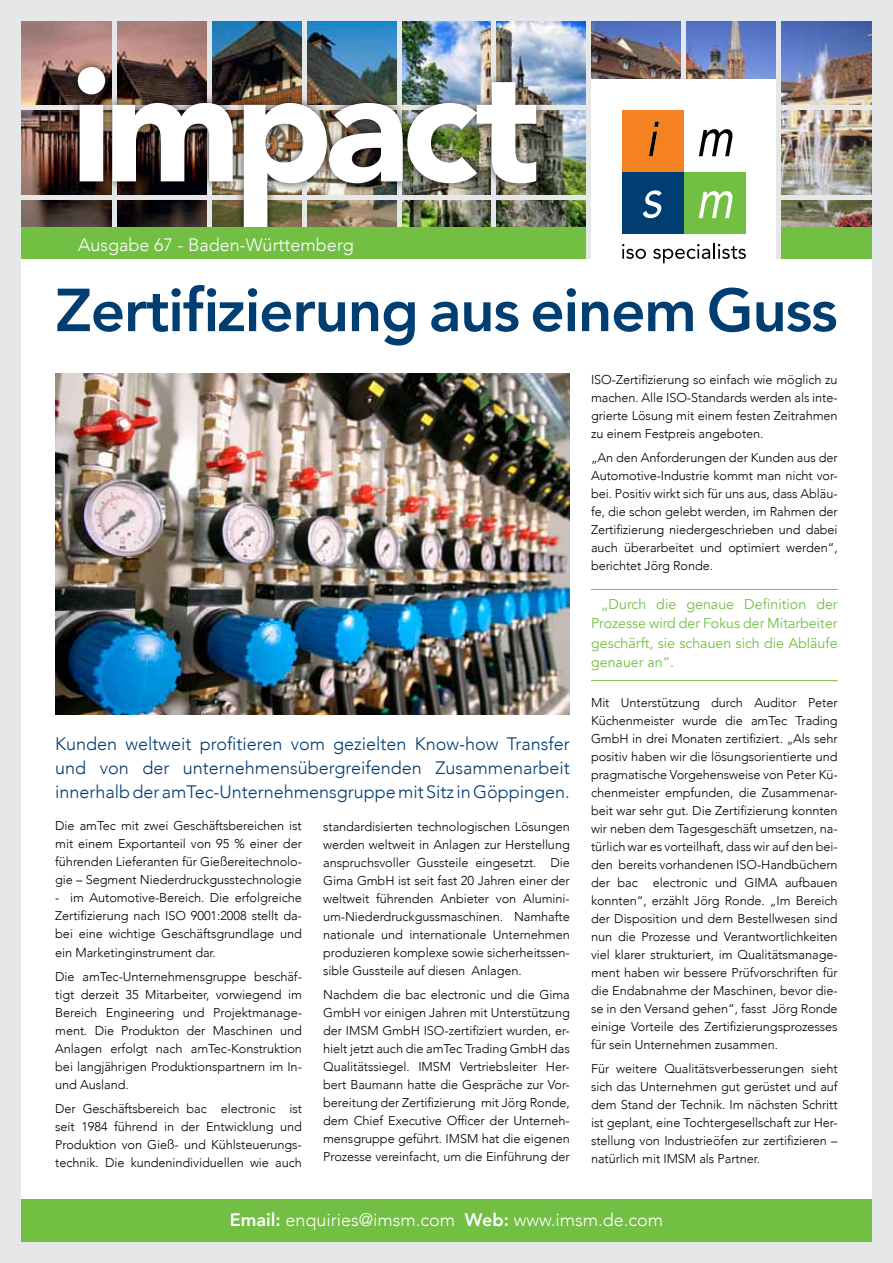
<style>
.page{position:relative;width:893px;height:1263px;background:#e6e7e8}
.page>*{position:absolute;margin:0;border:0;box-sizing:border-box;transform-origin:0 0}
.t1{font:800 60px "Avenir LT Com";letter-spacing:-.02em;color:#003d71}
.t2{font:300 18px/24px "Avenir LT Com";color:#003d71;text-align:justify}
.t3{font:300 18px "Avenir LT Com";color:#fff}
.t4{font:14.25px/19.5px "Avenir LT Com";color:#72bf44;text-align:justify}
.t5{font:300 12.75px/18px "Avenir LT Com";letter-spacing:-.005em;color:#000;text-align:justify}
.s1{font-weight:800}
</style>
<div class="page">
<div style="left:21px;top:21px;width:851px;height:1221px;background:#fff"></div>
<img style="left:21px;top:21px;width:186px;height:206px">
<img style="left:211px;top:21px;width:186px;height:37px">
<img style="left:401px;top:21px;width:186px;height:206px">
<img style="left:591px;top:21px;width:281px;height:206px">
<hr style="left:21px;top:105px;width:851px;height:4px;background:#e6e7e8">
<div style="left:21px;top:195px;width:851px;height:5px;background:#e6e7e8"></div>
<hr style="left:112px;top:19px;width:4px;height:216px;background:#e6e7e8">
<hr style="left:207px;top:19px;width:4px;height:216px;background:#e6e7e8">
<hr style="left:397px;top:19px;width:4px;height:216px;background:#e6e7e8">
<hr style="left:302px;top:19px;width:4px;height:216px;background:#e6e7e8">
<hr style="left:492px;top:19px;width:4px;height:216px;background:#e6e7e8">
<hr style="left:682px;top:19px;width:4px;height:216px;background:#e6e7e8">
<div style="left:68px;top:58px;width:478px;height:183px;background:#000;opacity:.75"></div>
<img style="left:78px;top:67px;width:458px;height:160px">
<div style="left:21px;top:227px;width:851px;height:32px;background:#72bf44"></div>
<hr style="left:587px;top:19px;width:4px;height:240px;background:#e6e7e8">
<div style="left:591px;top:79px;width:186px;height:211px;background:#fff"></div>
<div style="left:622px;top:172px;width:62px;height:62px;background:#003d71"></div>
<div style="left:684px;top:172px;width:62px;height:62px;background:#72bf44"></div>
<div style="left:622px;top:110px;width:62px;height:62px;background:#f58220"></div>
<svg style="left:699px;top:129px;width:34px;height:27px"></svg>
<svg style="left:699px;top:191px;width:34px;height:27px"></svg>
<svg style="left:643px;top:190px;width:19px;height:28px"></svg>
<svg style="left:649px;top:122px;width:10px;height:34px"></svg>
<svg style="left:622px;top:244px;width:24px;height:15px"></svg>
<svg style="left:653px;top:243px;width:93px;height:20px"></svg>
<hr style="left:777px;top:19px;width:4px;height:240px;background:#e6e7e8">
<hr style="left:591px;top:589px;width:247px;height:1px;background:#72bf44">
<hr style="left:591px;top:680px;width:247px;height:1px;background:#72bf44">
<img style="left:55px;top:374px;width:515px;height:340px">
<div style="left:21px;top:1199px;width:851px;height:43px;background:#72bf44"></div>
<h2 class="t3" style="left:78px;top:234px;width:277px">Ausgabe 67 - Baden-Württemberg</h2>
<h1 class="t1" style="left:55px;top:275px;width:784px">Zertifizierung aus einem Guss</h1>
<h2 class="t2" style="left:55px;top:732px;width:516px">Kunden weltweit profitieren vom gezielten Know-how Transfer und von der unternehmensübergreifenden Zusammenarbeit innerhalb der amTec-Unternehmensgruppe mit Sitz in Göppingen.</h2>
<p class="t5" style="left:55px;top:817px;width:248px">Die amTec mit zwei Geschäftsbereichen ist mit einem Exportanteil von 95 % einer der führenden Lieferanten für Gießereitechnolo&shy;gie – Segment Niederdruckgusstechnologie</p>
<p class="t5" style="left:55px;top:889px;width:248px">- im Automotive-Bereich. Die erfolgreiche Zertifizierung nach ISO 9001:2008 stellt da&shy;bei eine wichtige Geschäftsgrundlage und ein Marketinginstrument dar.</p>
<p class="t5" style="left:55px;top:967px;width:248px">Die amTec-Unternehmensgruppe beschäf&shy;tigt derzeit 35 Mitarbeiter, vorwiegend im Bereich Engineering und Projektmanage&shy;ment. Die Produkton der Maschinen und Anlagen erfolgt nach amTec-Konstruktion bei langjährigen Produktionspartnern im In&shy;und Ausland.</p>
<p class="t5" style="left:55px;top:1100px;width:248px">Der Geschäftsbereich bac electronic ist seit 1984 führend in der Entwicklung und Produktion von Gieß- und Kühlsteuerungs&shy;technik. Die kundenindividuellen wie auch</p>
<p class="t5" style="left:323px;top:817px;width:248px">standardisierten technologischen Lösungen werden weltweit in Anlagen zur Herstellung anspruchsvoller Gussteile eingesetzt. Die Gima GmbH ist seit fast 20 Jahren einer der weltweit führenden Anbieter von Alumini&shy;um-Niederdruckgussmaschinen. Namhafte nationale und internationale Unternehmen produzieren komplexe sowie sicherheitssen&shy;sible Gussteile auf diesen Anlagen.</p>
<p class="t5" style="left:323px;top:985px;width:248px">Nachdem die bac electronic und die Gima GmbH vor einigen Jahren mit Unterstützung der IMSM GmbH ISO-zertifiziert wurden, er&shy;hielt jetzt auch die amTec Trading GmbH das Qualitätssiegel. IMSM Vertriebsleiter Her&shy;bert Baumann hatte die Gespräche zur Vor&shy;bereitung der Zertifizierung mit Jörg Ronde, dem Chief Executive Officer der Unterneh&shy;mensgruppe geführt. IMSM hat die eigenen Prozesse vereinfacht, um die Einführung der</p>
<p class="t5" style="left:591px;top:371px;width:248px">ISO-Zertifizierung so einfach wie möglich zu machen. Alle ISO-Standards werden als inte&shy;grierte Lösung mit einem festen Zeitrahmen zu einem Festpreis angeboten.</p>
<p class="t5" style="left:591px;top:449px;width:248px">„An den Anforderungen der Kunden aus der Automotive-Industrie kommt man nicht vor&shy;bei. Positiv wirkt sich für uns aus, dass Abläu&shy;fe, die schon gelebt werden, im Rahmen der Zertifizierung niedergeschrieben und dabei auch überarbeitet und optimiert werden“, berichtet Jörg Ronde.</p>
<p class="t4" style="left:591px;top:595px;width:248px;text-indent:10px">„Durch die genaue Definition der Prozesse wird der Fokus der Mitarbeiter geschärft, sie schauen sich die Abläufe genauer an“.</p>
<p class="t5" style="left:591px;top:693px;width:248px">Mit Unterstützung durch Auditor Peter Küchenmeister wurde die amTec Trading GmbH in drei Monaten zertifiziert. „Als sehr positiv haben wir die lösungsorientierte und pragmatische Vorgehensweise von Peter Kü&shy;chenmeister empfunden, die Zusammenar&shy;beit war sehr gut. Die Zertifizierung konnten wir neben dem Tagesgeschäft umsetzen, na&shy;türlich war es vorteilhaft, dass wir auf den bei&shy;den bereits vorhandenen ISO-Handbüchern der bac electronic und GIMA aufbauen konnten“, erzählt Jörg Ronde. „Im Bereich der Disposition und dem Bestellwesen sind nun die Prozesse und Verantwortlichkeiten viel klarer strukturiert, im Qualitätsmanage&shy;ment haben wir bessere Prüfvorschriften für die Endabnahme der Maschinen, bevor die&shy;se in den Versand gehen“, fasst Jörg Ronde einige Vorteile des Zertifizierungsprozesses für sein Unternehmen zusammen.</p>
<p class="t5" style="left:591px;top:1060px;width:248px">Für weitere Qualitätsverbesserungen sieht sich das Unternehmen gut gerüstet und auf dem Stand der Technik. Im nächsten Schritt ist geplant, eine Tochtergesellschaft zur Her&shy;stellung von Industrieöfen zur zertifizieren – natürlich mit IMSM als Partner.</p>
<h2 class="t3" style="left:230px;top:1209px;width:435px"><span class="s1">Email:</span> enquiries@imsm.com <span class="s1">Web:</span> www.imsm.de.com</h2>
</div>
